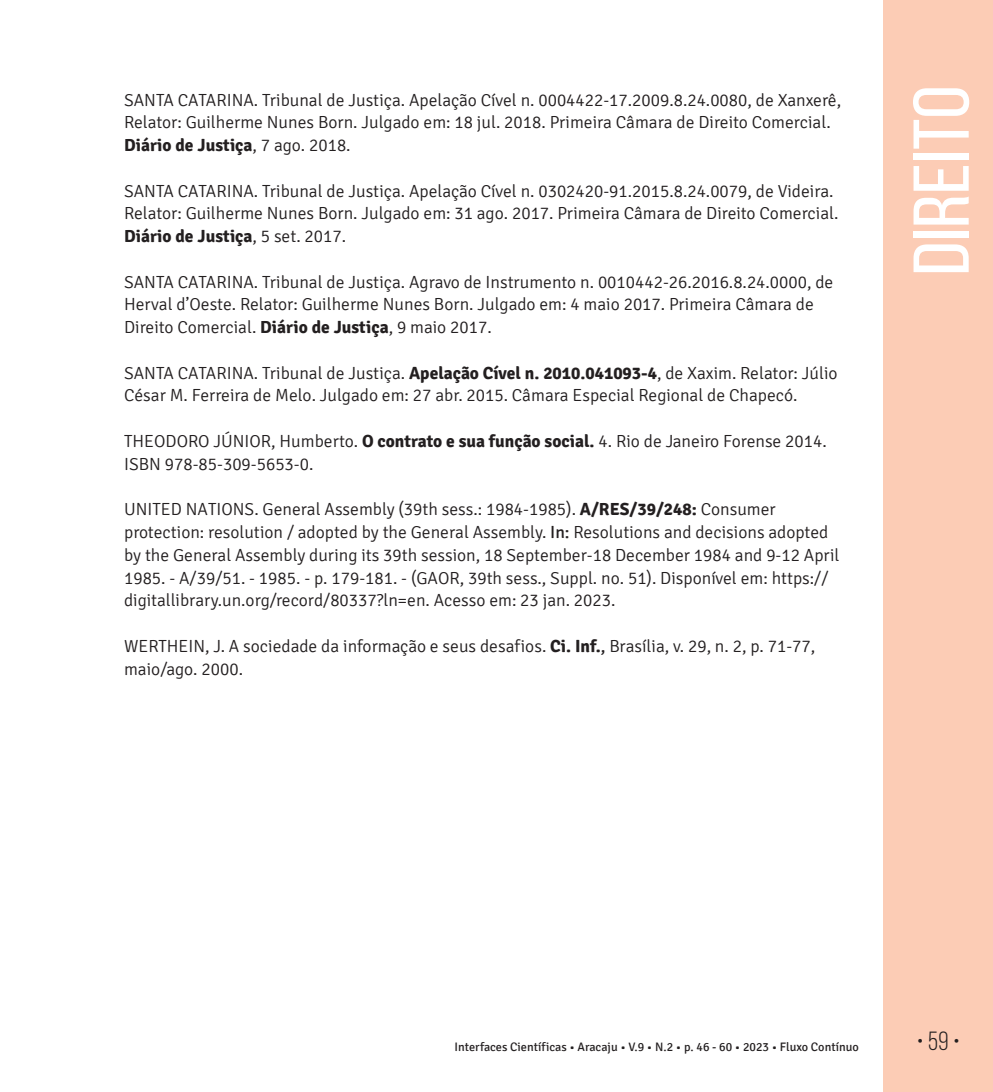
<style>
.page{position:relative;width:993px;height:1092px;background:#fff}
.page>*{position:absolute;margin:0;border:0;box-sizing:border-box;transform-origin:0 0}
.t1{font:78.75px "Bebas Neue";color:#fff;scale:1.09 1}
.t2{font:26.25px "Bebas Neue";color:#231f20}
.t3{font:300 17.5px/22.8px "Signika";color:#231f20}
.t4{font:12.25px "Signika";color:#231f20}
.s1{font-weight:700}
.s2{font-weight:400}
</style>
<div class="page">
<div style="left:883px;top:0;width:109px;height:1091px;background:#fcccb5"></div>
<p class="t3" style="left:124px;top:89px;width:718px">SANTA CATARINA. Tribunal de Justiça. Apelação Cível n. 0004422-17.2009.8.24.0080, de Xanxerê,<br>Relator: Guilherme Nunes Born. Julgado em: 18 jul. 2018. Primeira Câmara de Direito Comercial.<br><span class="s1">Diário de Justiça</span>, 7 ago. 2018.</p>
<p class="t3" style="left:124px;top:180px;width:715px">SANTA CATARINA. Tribunal de Justiça. Apelação Cível n. 0302420-91.2015.8.24.0079, de Videira.<br>Relator: Guilherme Nunes Born. Julgado em: 31 ago. 2017. Primeira Câmara de Direito Comercial.<br><span class="s1">Diário de Justiça</span>, 5 set. 2017.</p>
<p class="t3" style="left:124px;top:271px;width:710px">SANTA CATARINA. Tribunal de Justiça. Agravo de Instrumento n. 0010442-26.2016.8.24.0000, de<br>Herval d’Oeste. Relator: Guilherme Nunes Born. Julgado em: 4 maio 2017. Primeira Câmara de<br>Direito Comercial. <span class="s1">Diário de Justiça</span>, 9 maio 2017.</p>
<p class="t3" style="left:124px;top:362px;width:714px">SANTA CATARINA. Tribunal de Justiça. <span class="s1">Apelação Cível n. 2010.041093-4</span>, de Xaxim. Relator: Júlio<br>César M. Ferreira de Melo. Julgado em: 27 abr. 2015. Câmara Especial Regional de Chapecó.</p>
<p class="t3" style="left:124px;top:430px;width:704px">THEODORO JÚNIOR, Humberto. <span class="s1">O contrato e sua função social.</span> 4. Rio de Janeiro Forense 2014.<br>ISBN 978-85-309-5653-0.</p>
<p class="t3" style="left:124px;top:498px;width:716px">UNITED NATIONS. General Assembly (39th sess.: 1984-1985). <span class="s1">A/RES/39/248:</span> Consumer protection: resolution / adopted by the General Assembly. <span class="s2">In:</span> Resolutions and decisions adopted by the General Assembly during its 39th session, 18 September-18 December 1984 and 9-12 April 1985. - A/39/51. - 1985. - p. 179-181. - (GAOR, 39th sess., Suppl. no. 51). Disponível em: https:// digitallibrary.un.org/record/80337?ln=en. Acesso em: 23 jan. 2023.</p>
<p class="t3" style="left:124px;top:635px;width:692px">WERTHEIN, J. A sociedade da informação e seus desafios. <span class="s1">Ci. Inf.</span><span class="s2">,</span> Brasília, v. 29, n. 2, p. 71-77, maio/ago. 2000.</p>
<h1 class="t1" style="left:898px;top:275px;width:176px;rotate:-90deg">Direito</h1>
<p class="t4" style="left:454px;top:1040px;width:405px">Interfaces Científicas • Aracaju • V.9 • N.2 • p. 46 - 60 • 2023 • Fluxo Contínuo</p>
<h2 class="t2" style="left:916px;top:1026px;width:45px">• 59 •</h2>
</div>
